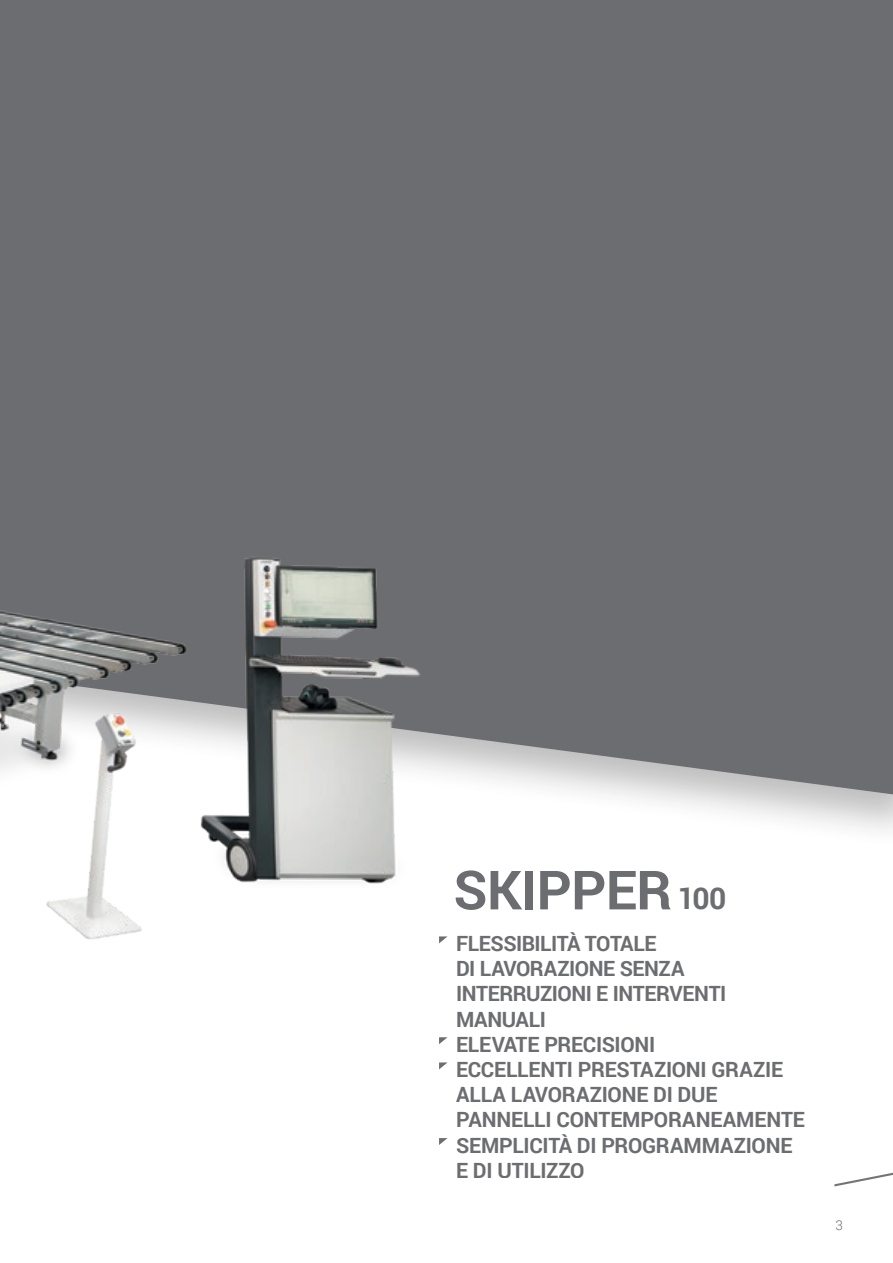
<style>
.page{position:relative;width:893px;height:1263px;background:#fff}
.page>*{position:absolute;margin:0;border:0;box-sizing:border-box;transform-origin:0 0}
.t1{font:700 54px "Roboto";letter-spacing:-.01em;color:#6c6d70}
.t2{font:700 21px/25.2px "Roboto";letter-spacing:-.015em;color:#6c6d70}
.t3{font:300 13.5px "Roboto";color:#6c6d70}
.s1{font-size:30px}
</style>
<div class="page">
<svg style="left:834px;top:1172px;width:59px;height:14px"></svg>
<div style="left:0;top:0;width:893px;height:849px;background:#231f20;opacity:.3"></div>
<div style="left:0;top:0;width:893px;height:796px;background:#6c6d70"></div>
<img style="left:0;top:377px;width:446px;height:567px">
<svg style="left:439px;top:936px;width:9px;height:7px"></svg>
<svg style="left:439px;top:1037px;width:9px;height:7px"></svg>
<svg style="left:439px;top:1062px;width:9px;height:7px"></svg>
<svg style="left:439px;top:1138px;width:9px;height:7px"></svg>
<p class="t1" style="left:453px;top:852px;width:275px">SKIPPER <span class="s1">100</span></p>
<p class="t2" style="left:456px;top:930px;width:350px">FLESSIBILITÀ TOTALE<br>DI LAVORAZIONE SENZA<br>INTERRUZIONI E INTERVENTI<br>MANUALI<br>ELEVATE PRECISIONI<br>ECCELLENTI PRESTAZIONI GRAZIE<br>ALLA LAVORAZIONE DI DUE<br>PANNELLI CONTEMPORANEAMENTE<br>SEMPLICITÀ DI PROGRAMMAZIONE<br>E DI UTILIZZO</p>
<p class="t3" style="left:836px;top:1215px;width:9px">3</p>
</div>
